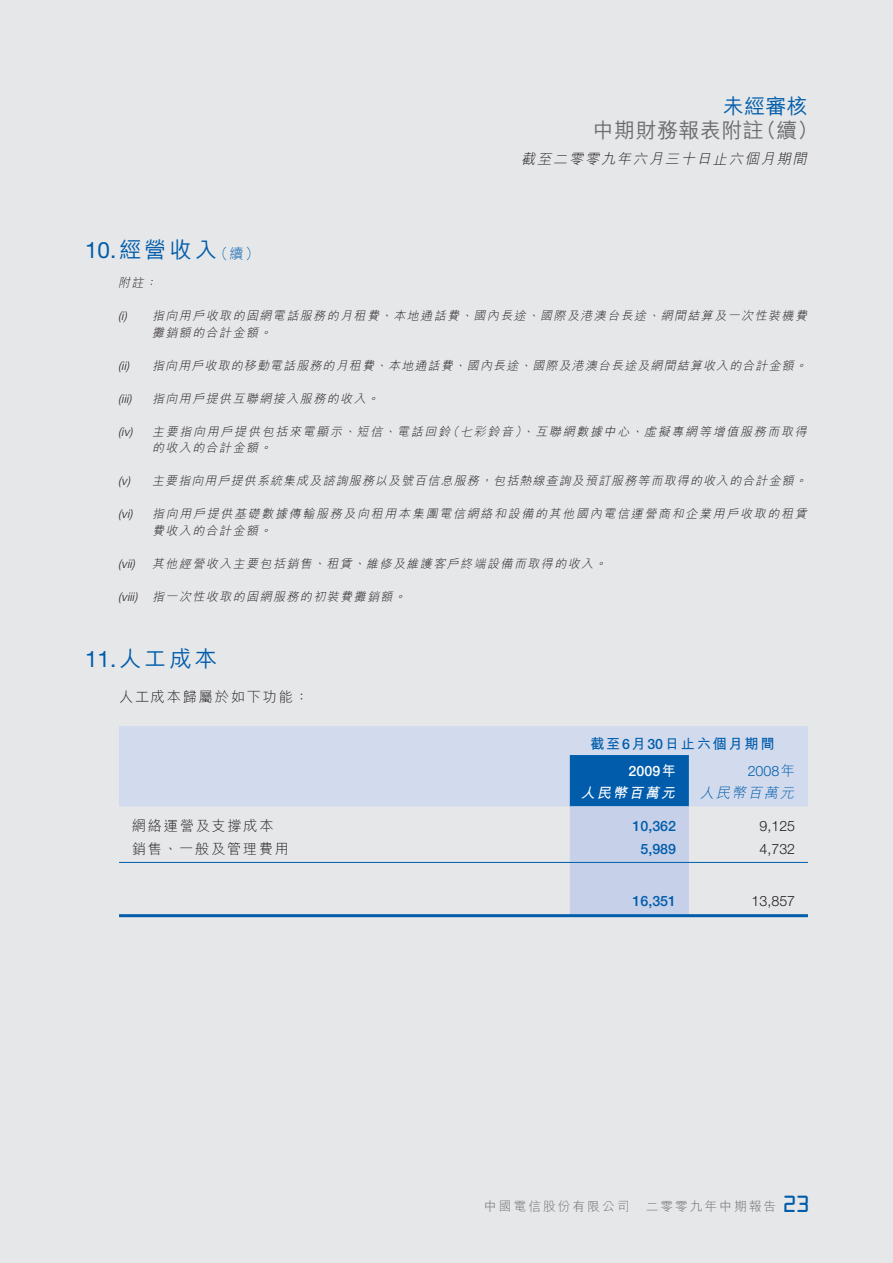
<style>
.page{position:relative;width:893px;height:1263px;background:#e6e7e9}
.page>*{position:absolute;margin:0;border:0;box-sizing:border-box;transform-origin:0 0}
.t1{font:500 22.5px "M Hei HK";letter-spacing:.12em;color:#015dab}
.t2{font:500 21px "M Hei HK";letter-spacing:.02em;color:#6c6d70}
.t3{font:500 21px "M Hei HK";color:#015dab}
.t4{font:300 14.25px "M Hei HK";letter-spacing:.12em;color:#231f20}
.t5{font:italic 300 14.25px "M Hei HK";color:#231f20}
.t6{font:500 14.25px "Helvetica Neue LT Std";color:#015dab}
.t7{font:300 14.25px "Helvetica Neue LT Std";color:#231f20}
.t8{font:700 14.25px "M Hei HK";letter-spacing:.12em;color:#015dab}
.t9{font:italic 700 14.25px "M Hei HK";color:#fff}
.t10{font:italic 300 14.25px "M Hei HK";color:#015dab}
.t11{font:500 14.25px "Helvetica Neue LT Std";color:#fff}
.t12{font:300 14.25px "Helvetica Neue LT Std";color:#015dab}
.t13{font:300 12.75px "M Hei HK";letter-spacing:.155em;color:#6c6d70}
.t14{font:italic 300 12px/16.5px "M Hei HK";color:#231f20}
.t15{font:italic 300 12px "Helvetica Neue LT Std";color:#231f20}
.s1{font-family:"Helvetica Neue LT Std";font-weight:400}
.s2{font-weight:300;font-size:14.25px}
.s3{font-family:"Helvetica Neue LT Std"}
.s4{font-family:"Helvetica Neue LT Std";font-weight:500}
.s5{font-family:"M Hei HK";font-weight:700}
.s6{font-family:"M Hei HK"}
.s7{font-family:"OCRA Std";font-weight:400;font-size:21px;color:#015dab}
</style>
<div class="page">
<div style="left:119px;top:726px;width:689px;height:80px;background:#d2daee"></div>
<svg style="left:570px;top:755px;width:119px;height:159px;background:#86aad4"></svg>
<hr style="left:119px;top:862px;width:689px;height:1px;background:#015dab">
<hr style="left:119px;top:914px;width:689px;height:3px;background:#015dab">
<h2 class="t3" style="left:723px;top:99px;width:87px">未經審核</h2>
<h2 class="t2" style="left:593px;top:123px;width:227px">中期財務報表附註（續）</h2>
<p class="t5" style="left:521px;top:153px;width:290px">截至二零零九年六月三十日止六個月期間</p>
<h1 class="t1" style="left:85px;top:241px;width:176px"><span class="s1">10.</span> 經營收入<span class="s2">（續）</span></h1>
<p class="t14" style="left:118px;top:276px;width:42px">附註：</p>
<p class="t14" style="left:152px;top:309px;width:659px;text-indent:-34px"><span class="s3">(i)</span> 指向用戶收取的固網電話服務的月租費、本地通話費、國內長途、國際及港澳台長途、網間結算及一次性裝機費攤銷額的合計金額。</p>
<p class="t15" style="left:118px;top:361px;width:12px">(ii)</p>
<p class="t14" style="left:152px;top:359px;width:659px">指向用戶收取的移動電話服務的月租費、本地通話費、國內長途、國際及港澳台長途及網間結算收入的合計金額。</p>
<p class="t15" style="left:118px;top:394px;width:15px">(iii)</p>
<p class="t14" style="left:152px;top:392px;width:231px">指向用戶提供互聯網接入服務的收入。</p>
<p class="t15" style="left:118px;top:427px;width:16px">(iv)</p>
<p class="t14" style="left:152px;top:425px;width:658px">主要指向用戶提供包括來電顯示、短信、電話回鈴（七彩鈴音）、互聯網數據中心、虛擬專網等增值服務而取得的收入的合計金額。</p>
<p class="t14" style="left:118px;top:474px;width:693px"><span class="s3">(v)</span> 主要指向用戶提供系統集成及諮詢服務以及號百信息服務，包括熱線查詢及預訂服務等而取得的收入的合計金額。</p>
<p class="t15" style="left:118px;top:510px;width:16px">(vi)</p>
<p class="t14" style="left:152px;top:507px;width:659px">指向用戶提供基礎數據傳輸服務及向租用本集團電信網絡和設備的其他國內電信運營商和企業用戶收取的租賃費收入的合計金額。</p>
<p class="t15" style="left:118px;top:559px;width:18px">(vii)</p>
<p class="t14" style="left:152px;top:557px;width:458px">其他經營收入主要包括銷售、租賃、維修及維護客戶終端設備而取得的收入。</p>
<p class="t14" style="left:118px;top:590px;width:291px"><span class="s3">(viii)</span> 指一次性收取的固網服務的初裝費攤銷額。</p>
<h1 class="t1" style="left:85px;top:650px;width:134px"><span class="s1">11.</span> 人工成本</h1>
<p class="t4" style="left:119px;top:691px;width:191px">人工成本歸屬於如下功能：</p>
<p class="t8" style="left:590px;top:738px;width:186px">截至<span class="s4">6</span>月<span class="s4">30</span>日止六個月期間</p>
<p class="t11" style="left:629px;top:765px;width:49px">2009<span class="s5">年</span></p>
<p class="t12" style="left:748px;top:765px;width:49px">2008<span class="s6">年</span></p>
<p class="t9" style="left:581px;top:787px;width:98px">人民幣百萬元</p>
<p class="t10" style="left:700px;top:787px;width:98px">人民幣百萬元</p>
<p class="t4" style="left:132px;top:821px;width:143px">網絡運營及支撐成本</p>
<p class="t6" style="left:632px;top:821px;width:45px">10,362</p>
<p class="t7" style="left:759px;top:821px;width:37px">9,125</p>
<p class="t4" style="left:132px;top:843px;width:159px">銷售、一般及管理費用</p>
<p class="t6" style="left:640px;top:844px;width:37px">5,989</p>
<p class="t7" style="left:759px;top:844px;width:37px">4,732</p>
<p class="t6" style="left:632px;top:896px;width:45px">16,351</p>
<p class="t7" style="left:752px;top:896px;width:45px">13,857</p>
<p class="t13" style="left:484px;top:1201px;width:147px">中國電信股份有限公司</p>
<p class="t13" style="left:646px;top:1201px;width:166px">二零零九年中期報告 <span class="s7">23</span></p>
</div>
